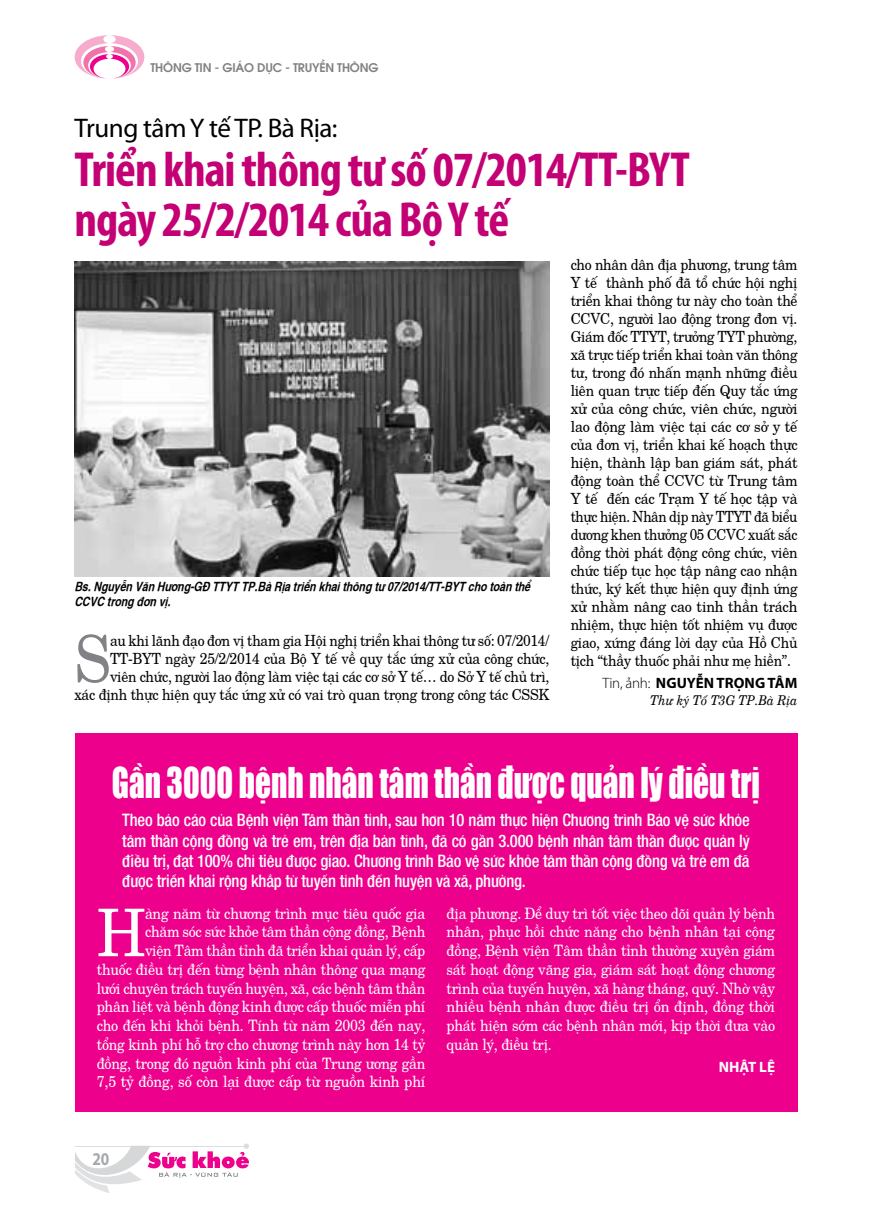
<style>
.page{position:relative;width:872px;height:1212px;background:#fff}
.page>*{position:absolute;margin:0;border:0;box-sizing:border-box;transform-origin:0 0}
.t1{font:65.7px "New Century";color:#fff;scale:.9 1}
.t2{font:64.65px "New Century";color:#808285;scale:.9 1}
.t3{font:700 condensed 49.5px/49.5px "Myriad Pro";letter-spacing:-.02em;color:#c40075}
.t4{font:39px "Impact";color:#fff;scale:.8 1}
.t5{font:27px "Myriad Pro";letter-spacing:-.02em;color:#000}
.t6{font:700 18px "Myriad Pro";color:#a7a9ac;scale:.85 1}
.t7{font:500 condensed 17.25px/20.2px "Linh Helve";letter-spacing:-.01em;color:#fff;text-align:justify;scale:.96 1}
.t8{font:15.75px/18.8px "New Century";letter-spacing:-.02em;color:#fff;text-align:right;scale:.9 1}
.t9{font:15.45px/18px "New Century";letter-spacing:-.02em;color:#000;text-align:justify;scale:.9 1}
.t10{font:15.45px/18px "New Century";letter-spacing:-.02em;color:#000;text-align:right;scale:.89 1}
.t11{font:700 15px "Myriad Pro";letter-spacing:.005em;color:#000}
.t12{font:700 15px "Myriad Pro";color:#fff}
.t13{font:italic 13.5px "New Century";color:#000;scale:.9 1}
.t14{font:italic 700 condensed 12.75px/15.3px "Helvetica";color:#000}
.t15{font:600 12px "Avant Garde";letter-spacing:-.02em;color:#808285}
.s1{font-weight:300}
</style>
<div class="page">
<div style="left:75px;top:733px;width:722px;height:379px;background:#ec008c"></div>
<svg style="left:74px;top:35px;width:71px;height:44px"></svg>
<img style="left:74px;top:262px;width:475px;height:315px">
<svg style="left:75px;top:1143px;width:174px;height:50px"></svg>
<p class="t15" style="left:150px;top:58px;width:230px">THÔNG TIN - GIÁO DỤC - TRUYỀN THÔNG</p>
<h3 class="t5" style="left:75px;top:111px;width:264px">Trung tâm Y tế TP. Bà Rịa:</h3>
<h3 class="t3" style="left:75px;top:144px;width:615px">Triển khai thông tư số 07/2014/TT-BYT ngày 25/2/2014 của Bộ Y tế</h3>
<p class="t9" style="left:570px;top:254px;width:254px">cho nhân dân địa phương, trung tâm Y tế thành phố đã tổ chức hội nghị triển khai thông tư này cho toàn thể CCVC, người lao động trong đơn vị.<br>Giám đốc TTYT, trưởng TYT phường, xã trực tiếp triển khai toàn văn thông tư, trong đó nhấn mạnh những điều liên quan trực tiếp đến Quy tắc ứng xử của công chức, viên chức, người lao động làm việc tại các cơ sở y tế của đơn vị, triển khai kế hoạch thực hiện, thành lập ban giám sát, phát động toàn thể CCVC từ Trung tâm Y tế đến các Trạm Y tế học tập và thực hiện. Nhân dịp này TTYT đã biểu dương khen thưởng 05 CCVC xuất sắc đồng thời phát động công chức, viên chức tiếp tục học tập nâng cao nhận thức, ký kết thực hiện quy định ứng xử nhằm nâng cao tinh thần trách nhiệm, thực hiện tốt nhiệm vụ được giao, xứng đáng lời dạy của Hồ Chủ tịch “thầy thuốc phải như mẹ hiền”.</p>
<p class="t11" style="left:602px;top:673px;width:196px"><span class="s1">Tin, ảnh:</span> NGUYỄN TRỌNG TÂM</p>
<p class="t13" style="left:650px;top:690px;width:165px">Thư ký Tổ T3G TP.Bà Rịa</p>
<p class="t14" style="left:74px;top:578px;width:457px">Bs. Nguyễn Văn Hương-GĐ TTYT TP.Bà Rịa triển khai thông tư 07/2014/TT-BYT cho toàn thể<br>CCVC trong đơn vị.</p>
<p class="t10" style="left:74px;top:630px;width:535px">au khi lãnh đạo đơn vị tham gia Hội nghị triển khai thông tư số: 07/2014/ TT-BYT ngày 25/2/2014 của Bộ Y tế về quy tắc ứng xử của công chức,<br>viên chức, người lao động làm việc tại các cơ sở Y tế… do Sở Y tế chủ trì,<br>xác định thực hiện quy tắc ứng xử có vai trò quan trọng trong công tác CSSK</p>
<h2 class="t2" style="left:74px;top:609px;width:42px">S</h2>
<h3 class="t4" style="left:112px;top:754px;width:812px">Gần 3000 bệnh nhân tâm thần được quản lý điều trị</h3>
<p class="t7" style="left:122px;top:810px;width:655px">Theo báo cáo của Bệnh viện Tâm thần tỉnh, sau hơn 10 năm thực hiện Chương trình Bảo vệ sức khỏe tâm thần cộng đồng và trẻ em, trên địa bàn tỉnh, đã có gần 3.000 bệnh nhân tâm thần được quản lý điều trị, đạt 100% chỉ tiêu được giao. Chương trình Bảo vệ sức khỏe tâm thần cộng đồng và trẻ em đã được triển khai rộng khắp từ tuyến tỉnh đến huyện và xã, phường.</p>
<h1 class="t1" style="left:97px;top:882px;width:56px">H</h1>
<p class="t8" style="left:97px;top:902px;width:367px">àng năm từ chương trình mục tiêu quốc gia<br>chăm sóc sức khỏe tâm thần cộng đồng, Bệnh<br>viện Tâm thần tỉnh đã triển khai quản lý, cấp<br>thuốc điều trị đến từng bệnh nhân thông qua mạng lưới chuyên trách tuyến huyện, xã, các bệnh tâm thần phân liệt và bệnh động kinh được cấp thuốc miễn phí cho đến khi khỏi bệnh. Tính từ năm 2003 đến nay, tổng kinh phí hỗ trợ cho chương trình này hơn 14 tỷ đồng, trong đó nguồn kinh phí của Trung ương gần 7,5 tỷ đồng, số còn lại được cấp từ nguồn kinh phí</p>
<p class="t8" style="left:446px;top:902px;width:366px;text-align:justify">địa phương. Để duy trì tốt việc theo dõi quản lý bệnh nhân, phục hồi chức năng cho bệnh nhân tại cộng đồng, Bệnh viện Tâm thần tỉnh thường xuyên giám sát hoạt động vãng gia, giám sát hoạt động chương trình của tuyến huyện, xã hàng tháng, quý. Nhờ vậy nhiều bệnh nhân được điều trị ổn định, đồng thời phát hiện sớm các bệnh nhân mới, kịp thời đưa vào quản lý, điều trị.</p>
<p class="t12" style="left:718px;top:1057px;width:58px">Nhật Lệ</p>
<p class="t6" style="left:93px;top:1147px;width:21px">20</p>
</div>
